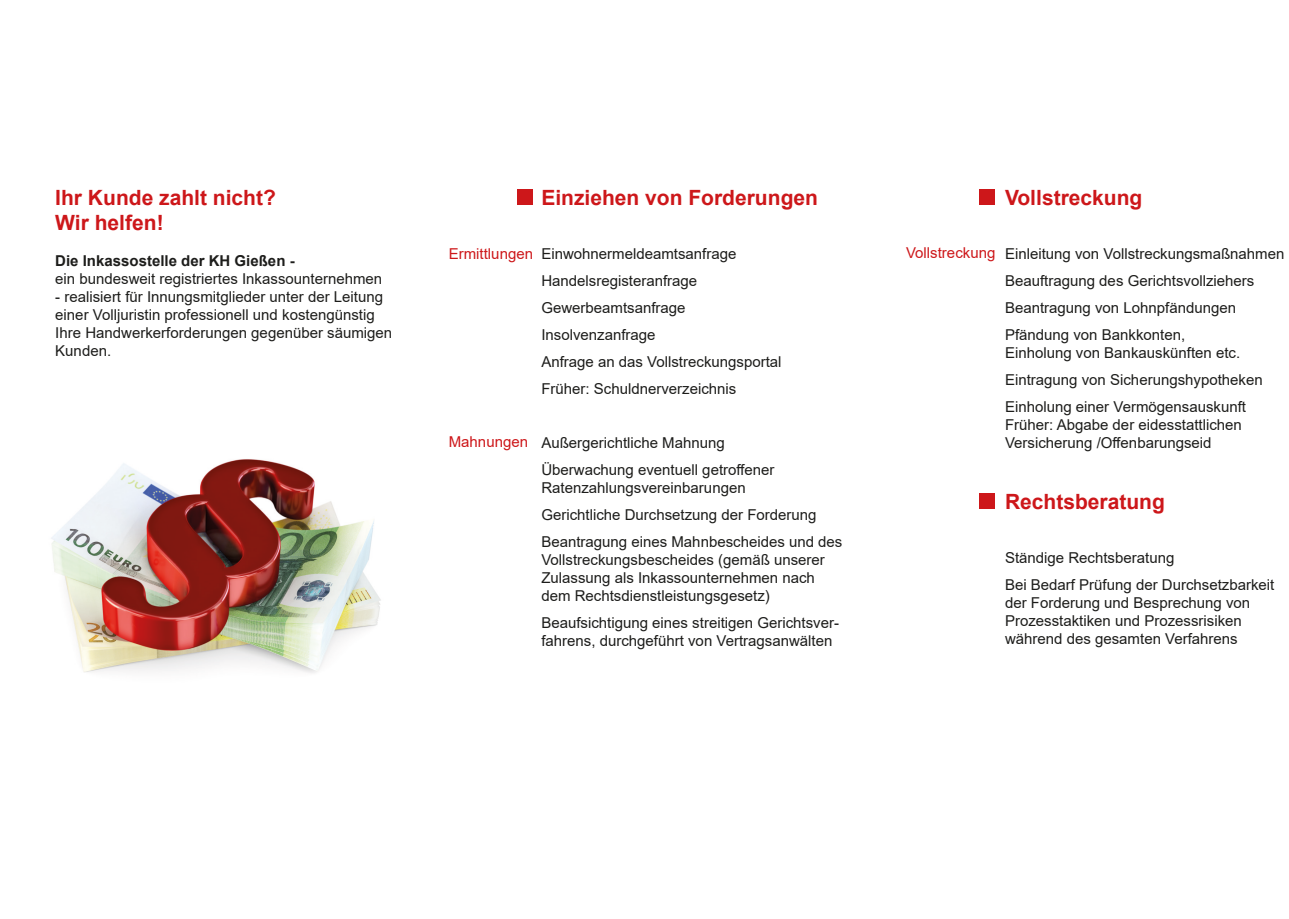
<style>
.page{position:relative;width:1289px;height:919px;background:#fff}
.page>*{position:absolute;margin:0;border:0;box-sizing:border-box;transform-origin:0 0}
.t1{font:700 21px "Arial";color:#cd171a}
.t2{font:15px/18px "Arial";color:#1d1d1b}
.t3{font:15px "Arial";color:#cd171a}
.s1{font-weight:700}
</style>
<div class="page">
<div style="left:979px;top:189px;width:15px;height:15px;background:#cd171a"></div>
<div style="left:979px;top:494px;width:15px;height:15px;background:#cd171a"></div>
<div style="left:517px;top:189px;width:15px;height:15px;background:#cd171a"></div>
<img style="left:51px;top:459px;width:330px;height:214px">
<p class="t1" style="left:55px;top:182px;width:222px">Ihr Kunde zahlt nicht?</p>
<p class="t1" style="left:55px;top:208px;width:110px">Wir helfen!</p>
<p class="t2" style="left:55px;top:251px;width:328px"><span class="s1">Die Inkassostelle der KH Gießen -<br></span>ein bundesweit registriertes Inkassounternehmen</p>
<p class="t2" style="left:55px;top:287px;width:338px">- realisiert für Innungsmitglieder unter der Leitung einer Volljuristin professionell und kostengünstig Ihre Handwerkerforderungen gegenüber säumigen Kunden.</p>
<p class="t1" style="left:541px;top:182px;width:278px">Einziehen von Forderungen</p>
<p class="t2" style="left:541px;top:244px;width:197px">Einwohnermeldeamtsanfrage</p>
<p class="t2" style="left:541px;top:271px;width:157px">Handelsregisteranfrage</p>
<p class="t2" style="left:541px;top:298px;width:146px">Gewerbeamtsanfrage</p>
<p class="t2" style="left:541px;top:325px;width:116px">Insolvenzanfrage</p>
<p class="t2" style="left:541px;top:352px;width:242px">Anfrage an das Vollstreckungsportal</p>
<p class="t2" style="left:541px;top:379px;width:197px">Früher: Schuldnerverzeichnis</p>
<p class="t3" style="left:449px;top:243px;width:86px">Ermittlungen</p>
<p class="t3" style="left:906px;top:242px;width:91px">Vollstreckung</p>
<p class="t3" style="left:449px;top:431px;width:81px">Mahnungen</p>
<p class="t2" style="left:541px;top:433px;width:185px">Außergerichtliche Mahnung</p>
<p class="t2" style="left:541px;top:460px;width:235px">Überwachung eventuell getroffener<br>Ratenzahlungsvereinbarungen</p>
<p class="t2" style="left:541px;top:505px;width:277px">Gerichtliche Durchsetzung der Forderung</p>
<p class="t2" style="left:541px;top:532px;width:303px">Beantragung eines Mahnbescheides und des Vollstreckungsbescheides (gemäß unserer Zulassung als Inkassounternehmen nach dem Rechtsdienstleistungsgesetz)</p>
<p class="t2" style="left:541px;top:613px;width:299px">Beaufsichtigung eines streitigen Gerichtsver&shy;fahrens, durchgeführt von Vertragsanwälten</p>
<p class="t1" style="left:1005px;top:182px;width:139px">Vollstreckung</p>
<p class="t2" style="left:1005px;top:244px;width:281px">Einleitung von Vollstreckungsmaßnahmen</p>
<p class="t2" style="left:1005px;top:271px;width:251px">Beauftragung des Gerichtsvollziehers</p>
<p class="t2" style="left:1005px;top:298px;width:232px">Beantragung von Lohnpfändungen</p>
<p class="t2" style="left:1005px;top:325px;width:237px">Pfändung von Bankkonten,<br>Einholung von Bankauskünften etc.</p>
<p class="t2" style="left:1005px;top:370px;width:259px">Eintragung von Sicherungshypotheken</p>
<p class="t2" style="left:1005px;top:397px;width:242px">Einholung einer Vermögensauskunft</p>
<p class="t2" style="left:1005px;top:415px;width:238px">Früher: Abgabe der eidesstattlichen<br>Versicherung /Offenbarungseid</p>
<p class="t1" style="left:1005px;top:487px;width:161px">Rechtsberatung</p>
<p class="t2" style="left:1005px;top:548px;width:171px">Ständige Rechtsberatung</p>
<p class="t2" style="left:1005px;top:575px;width:271px">Bei Bedarf Prüfung der Durchsetzbarkeit der Forderung und Besprechung von Prozesstaktiken und Prozessrisiken während des gesamten Verfahrens</p>
</div>
